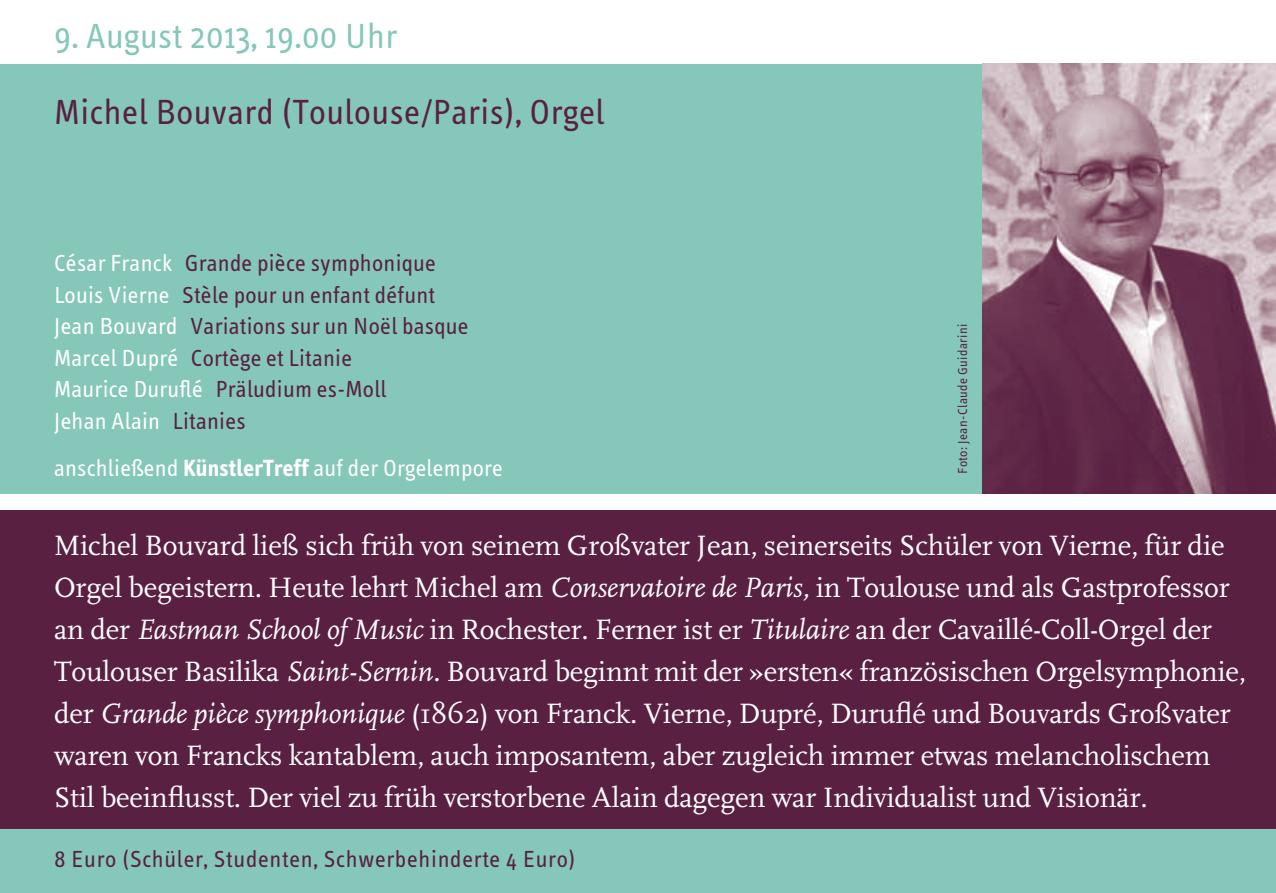
<style>
.page{position:relative;width:1276px;height:893px;background:#fff}
.page>*{position:absolute;margin:0;border:0;box-sizing:border-box;transform-origin:0 0}
.t1{font:36px "Info Text";letter-spacing:.015em;color:#592041}
.t2{font:36px "Info Text";letter-spacing:.015em;color:#85c7b9}
.t3{font:29.4px/42px "Scala";letter-spacing:-.005em;color:#fff}
.t4{font:24px/31.5px "Info Text";letter-spacing:.01em;color:#592041}
.t5{font:24px "Info Text";letter-spacing:.03em;color:#592041}
.t6{font:24px "Info Text";letter-spacing:.01em;color:#fff}
.t7{font:13.5px "Info Text";letter-spacing:.03em;color:#592041}
.s1{color:#fff}
.s2{font-weight:700}
.s3{font-style:italic}
</style>
<div class="page">
<div style="left:0;top:510px;width:1276px;height:319px;background:#592041"></div>
<div style="left:0;top:64px;width:1276px;height:429px;background:#85c7b9"></div>
<div style="left:0;top:829px;width:1276px;height:64px;background:#85c7b9"></div>
<img style="left:982px;top:64px;width:294px;height:429px">
<p class="t2" style="left:54px;top:16px;width:345px">9. August 2013, 19.00 Uhr</p>
<p class="t1" style="left:54px;top:92px;width:552px">Michel Bouvard (Toulouse/Paris), Orgel</p>
<p class="t4" style="left:54px;top:248px;width:416px"><span class="s1">César Franck</span> Grande pièce symphonique <span class="s1">Louis Vierne</span> Stèle pour un enfant défunt <span class="s1">Jean Bouvard</span> Variations sur un Noël basque <span class="s1">Marcel Dupré</span> Cortège et Litanie<br><span class="s1">Maurice Duruflé</span> Präludium es-Moll<br><span class="s1">Jehan Alain</span> Litanies</p>
<p class="t6" style="left:54px;top:455px;width:450px">anschließend <span class="s2">KünstlerTreff</span> auf der Orgelempore</p>
<p class="t7" style="left:955px;top:474px;width:152px;rotate:-90deg">Foto: Jean-Claude Guidarini</p>
<p class="t3" style="left:54px;top:525px;width:1193px">Michel Bouvard ließ sich früh von seinem Großvater Jean, seinerseits Schüler von Vierne, für die Orgel begeistern. Heute lehrt Michel am <span class="s3">Conservatoire de Paris,</span> in Toulouse und als Gastprofessor an der <span class="s3">Eastman School of Music</span> in Rochester. Ferner ist er <span class="s3">Titulaire</span> an der Cavaillé-Coll-Orgel der Toulouser Basilika <span class="s3">Saint-Sernin.</span> Bouvard beginnt mit der »ersten« französischen Orgelsymphonie, der <span class="s3">Grande pièce symphonique</span> (1862) von Franck. Vierne, Dupré, Duruflé und Bouvards Großvater waren von Francks kantablem, auch imposantem, aber zugleich immer etwas melancholischem Stil beeinflusst. Der viel zu früh verstorbene Alain dagegen war Individualist und Visionär.</p>
<p class="t5" style="left:54px;top:846px;width:523px">8 Euro (Schüler, Studenten, Schwerbehinderte 4 Euro)</p>
</div>
